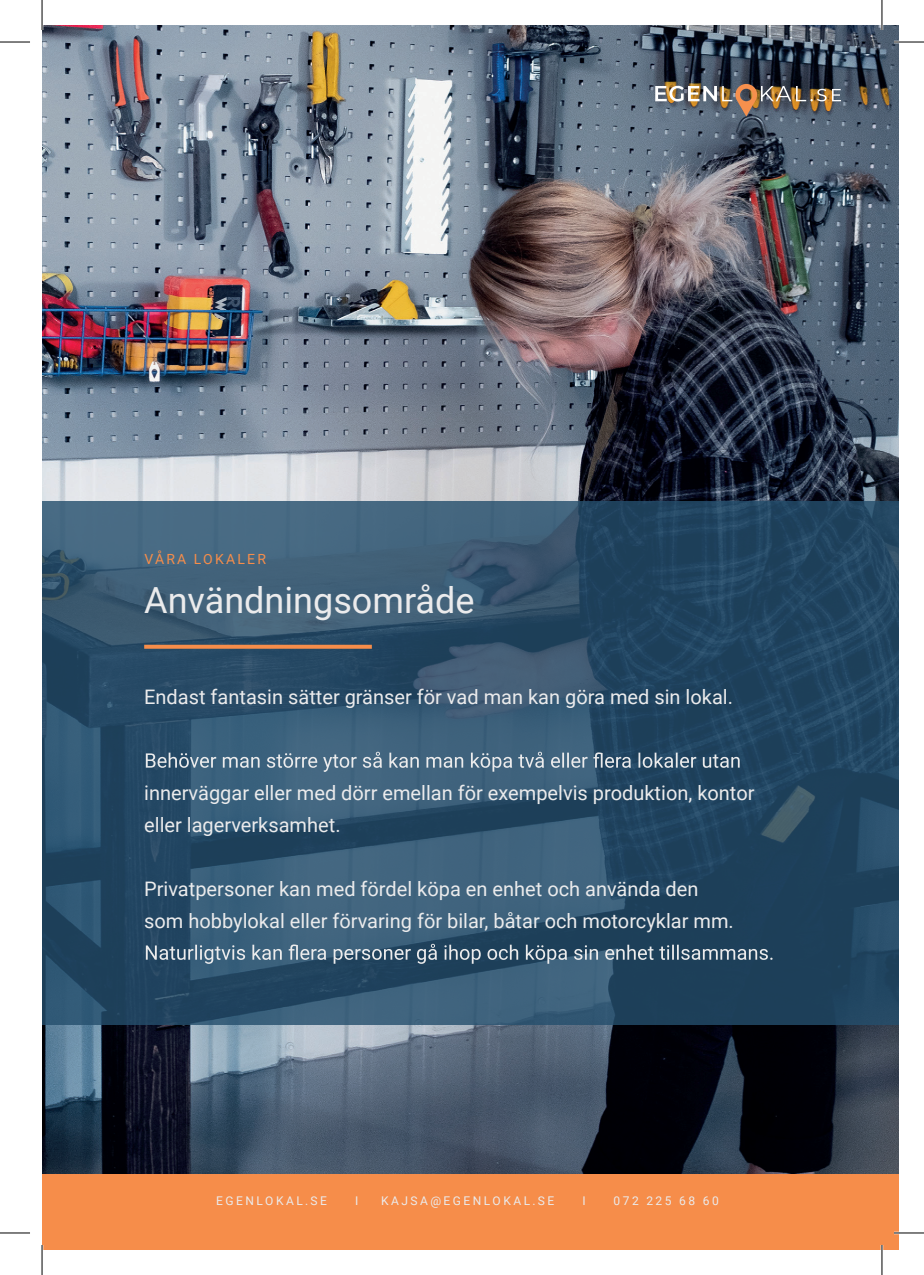
<style>
.page{position:relative;width:924px;height:1275px;background:#fff}
.page>*{position:absolute;margin:0;border:0;box-sizing:border-box;transform-origin:0 0}
.t1{font:36px "Roboto";color:#ebebec}
.t2{font:20px/32px "Roboto";color:#ebebec}
.t3{font:14px "Roboto";letter-spacing:.16em;color:#f68d4a}
.t4{font:12px "Roboto";letter-spacing:.21em;color:#ebebec}
</style>
<div class="page">
<div style="left:42px;top:1173px;width:856px;height:77px;background:#f68d4a"></div>
<img style="left:42px;top:25px;width:856px;height:1148px">
<svg style="left:42px;top:501px;width:856px;height:523px;background:#2d506a"></svg>
<svg style="left:144px;top:645px;width:227px;height:4px"></svg>
<svg style="left:146px;top:751px;width:593px;height:21px;background:#59768c"></svg>
<svg style="left:146px;top:943px;width:626px;height:21px;background:#4e6a7f"></svg>
<img style="left:654px;top:84px;width:186px;height:32px">
<hr style="left:893px;top:41px;width:30px;height:2px;background:#fff">
<hr style="left:893px;top:1231px;width:30px;height:3px;background:#fff">
<hr style="left:880px;top:0;width:2px;height:30px;background:#fff">
<hr style="left:880px;top:1245px;width:2px;height:30px;background:#fff">
<hr style="left:0;top:42px;width:30px;height:1px;background:#000">
<hr style="left:893px;top:42px;width:30px;height:1px;background:#000">
<hr style="left:0;top:1232px;width:30px;height:1px;background:#000">
<hr style="left:893px;top:1232px;width:30px;height:1px;background:#000">
<hr style="left:42px;top:0;width:1px;height:30px;background:#000">
<hr style="left:42px;top:1245px;width:1px;height:30px;background:#000">
<hr style="left:881px;top:0;width:1px;height:30px;background:#000">
<hr style="left:881px;top:1245px;width:1px;height:30px;background:#000">
<p class="t3" style="left:144px;top:549px;width:123px">VÅRA LOKALER</p>
<p class="t1" style="left:144px;top:575px;width:331px">Användningsområde</p>
<p class="t2" style="left:144px;top:680px;width:590px">Endast fantasin sätter gränser för vad man kan göra med sin lokal.</p>
<p class="t2" style="left:144px;top:776px;width:611px">innerväggar eller med dörr emellan för exempelvis produktion, kontor eller lagerverksamhet.</p>
<p class="t2" style="left:144px;top:872px;width:591px">Privatpersoner kan med fördel köpa en enhet och använda den som hobbylokal eller förvaring för bilar, båtar och motorcyklar mm.</p>
<p class="t4" style="left:216px;top:1192px;width:112px">EGENLOKAL.SE</p>
<p class="t4" style="left:355px;top:1192px;width:5px">I</p>
<p class="t4" style="left:381px;top:1192px;width:175px">KAJSA@EGENLOKAL.SE</p>
<p class="t4" style="left:582px;top:1192px;width:5px">I</p>
<p class="t4" style="left:613px;top:1192px;width:107px">072 225 68 60</p>
</div>
